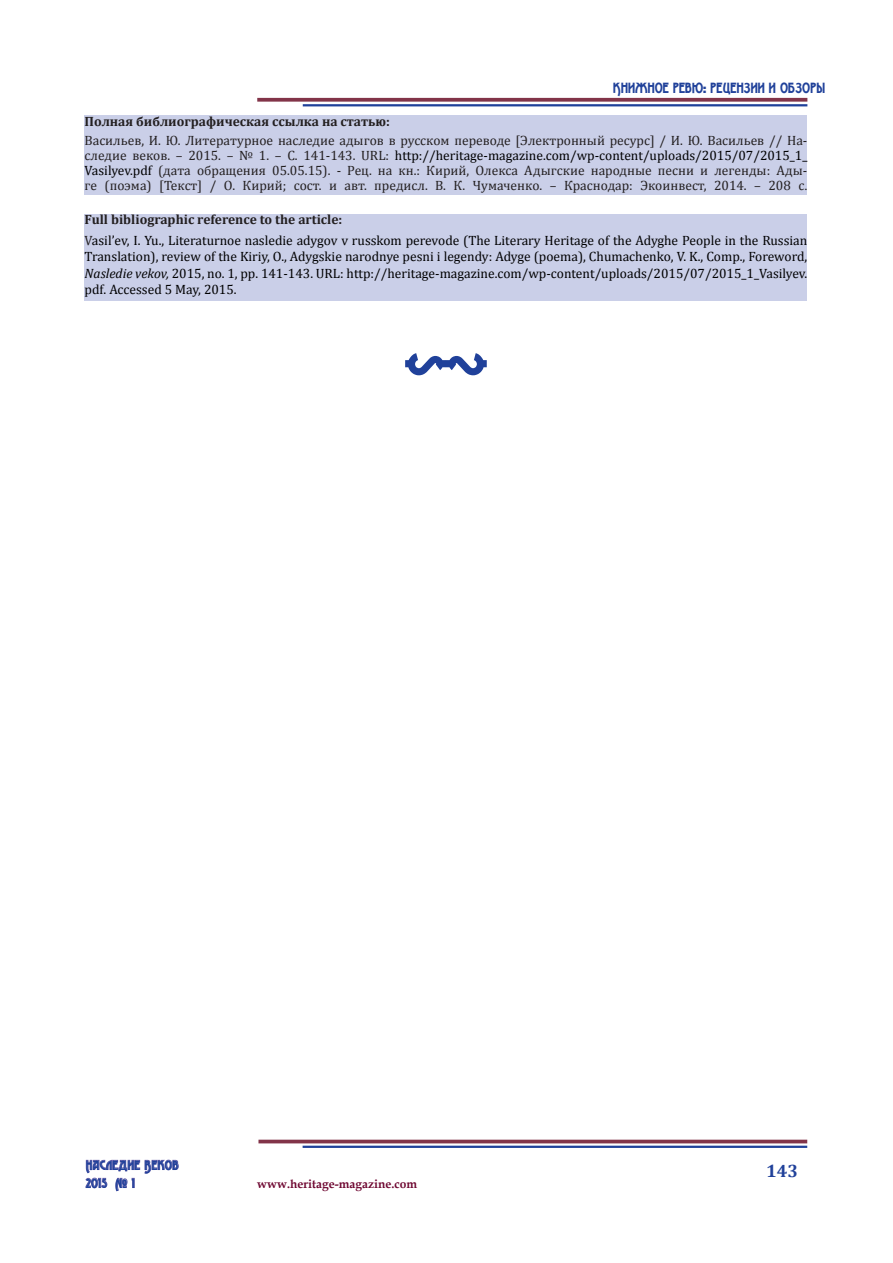
<style>
.page{position:relative;width:893px;height:1263px;background:#fff}
.page>*{position:absolute;margin:0;border:0;box-sizing:border-box;transform-origin:0 0}
.t1{font:60px "Advokat Modern";color:#20419a}
.t2{font:700 18px "Cambria";color:#20419a}
.t3{font:15px "Advokat Modern";color:#20419a}
.t4{font:13.5px/15px "Cambria";color:#231f20;text-align:justify}
.t5{font:13.5px/16.5px "Cambria";color:#000001;text-align:justify}
.t6{font:700 13.5px "Cambria";color:#231f20}
.t7{font:13.5px/18px "Advokat Modern";letter-spacing:.03em;color:#20419a}
.t8{font:700 12px "Book Antiqua";color:#6e0731}
.s1{color:#000001}
.s2{font-family:"Minion Pro"}
.s3{color:#231f20}
.s4{font-style:italic}
</style>
<div class="page">
<svg style="left:257px;top:98px;width:550px;height:4px;background:#8d4659"></svg>
<hr style="left:303px;top:104px;width:504px;height:2px;background:#20419a">
<hr style="left:258px;top:1140px;width:549px;height:3px;background:#823449">
<hr style="left:303px;top:1146px;width:504px;height:2px;background:#20419a">
<svg style="left:85px;top:1159px;width:94px;height:32px"></svg>
<div style="left:85px;top:115px;width:722px;height:80px;background:#cacfe8"></div>
<div style="left:85px;top:214px;width:722px;height:87px;background:#cacfe8"></div>
<p class="t3" style="left:613px;top:80px;width:214px">Книжное ревю: рецензии и обзоры</p>
<p class="t6" style="left:85px;top:112px;width:307px">Полная библиографическая ссылка на статью:</p>
<p class="t4" style="left:85px;top:133px;width:724px">Васильев, И. Ю. Литературное наследие адыгов в русском переводе [Электронный ресурс] / И. Ю. Васильев // На&shy;следие веков. – 2015. – № 1. – С. 141-143. URL: <span class="s1">http://heritage-magazine.com/wp-content/uploads/2015/07/2015_1_ Vasilyev.pdf</span> (дата обращения 05.05.15). - Рец. на кн.: Кирий, Олекса Адыгские народные песни и легенды: Ады&shy;ге (поэма) [Текст] / О. Кирий; сост. и авт. предисл. В. К. Чумаченко. – Краснодар: Экоинвест, 2014. – 208 с<span class="s2">.</span></p>
<p class="t6" style="left:85px;top:210px;width:259px">Full bibliographic reference to the article:</p>
<p class="t5" style="left:85px;top:232px;width:724px"><span class="s3">V</span>asil’ev, I. Yu., Literaturnoe nasledie adygov v russkom perevode (The Literary Heritage of the Adyghe People in the Russian Translation), review of the Kiriy, O., Adygskie narodnye pesni i legendy: Adyge (poema), Chumachenko, V. K., Comp., Foreword, <span class="s4">Nasledie vekov,</span> 2015, no. 1, pp. 141-143. URL: http://heritage-magazine.com/wp-content/uploads/2015/07/2015_1_Vasilyev. pdf. Accessed 5 May, 2015.</p>
<p class="t1" style="left:457px;top:352px;width:27px;rotate:90deg">$</p>
<p class="t7" style="left:86px;top:1156px;width:95px">Наследие Веков<br>2015 № 1</p>
<p class="t8" style="left:257px;top:1175px;width:161px">www.heritage-magazine.com</p>
<p class="t2" style="left:766px;top:1158px;width:33px">143</p>
</div>
